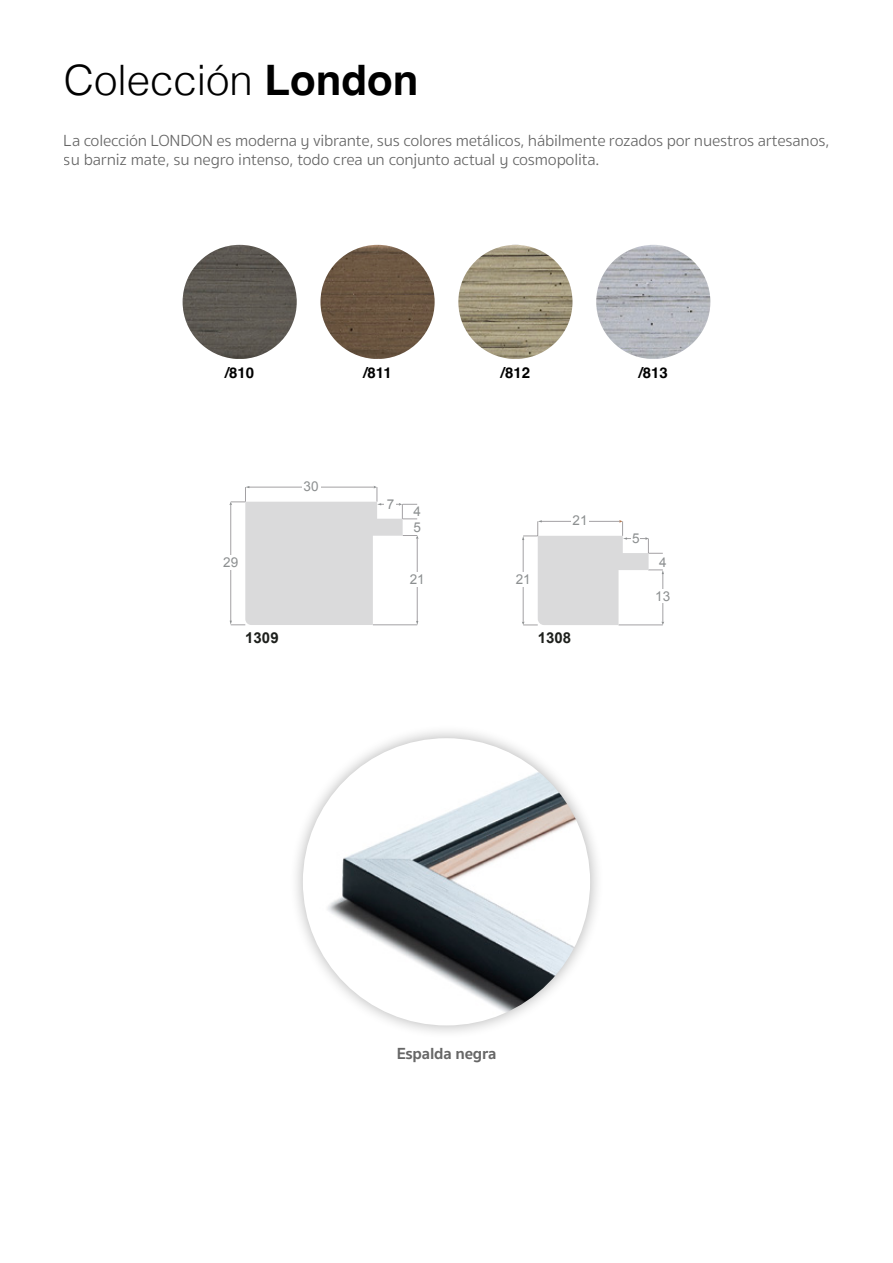
<style>
.page{position:relative;width:893px;height:1263px;background:#fff}
.page>*{position:absolute;margin:0;border:0;box-sizing:border-box;transform-origin:0 0}
.t1{font:300 42px "Helvetica";color:#000}
.t2{font:300 16.5px/19.8px "Sukhumvit Set";letter-spacing:-.01em;color:#000}
.t3{font:700 16.5px "Sukhumvit Set";letter-spacing:-.01em;color:#000}
.t4{font:700 15px "Helvetica";color:#000}
.t5{font:700 15px "Arial";color:#1d1f1c}
.t6{font:13.5px "Arial";color:#8c8f90}
.s1{font-weight:700}
</style>
<div class="page">
<img style="left:320px;top:245px;width:115px;height:114px;border-radius:56px">
<img style="left:183px;top:245px;width:114px;height:114px;border-radius:56px">
<img style="left:596px;top:245px;width:114px;height:114px;border-radius:56px">
<img style="left:458px;top:245px;width:114px;height:114px;border-radius:56px">
<svg style="left:229px;top:486px;width:190px;height:139px"></svg>
<svg style="left:522px;top:520px;width:142px;height:106px"></svg>
<div style="left:289px;top:724px;width:315px;height:315px;background:#000;opacity:.3"></div>
<img style="left:303px;top:738px;width:287px;height:287px;border-radius:144px">
<h1 class="t1" style="left:64px;top:45px;width:356px">Colección <span class="s1">London</span></h1>
<p class="t2" style="left:64px;top:131px;width:767px">La colección LONDON es moderna y vibrante, sus colores metálicos, hábilmente rozados por nuestros artesanos, su barniz mate, su negro intenso, todo crea un conjunto actual y cosmopolita.</p>
<p class="t4" style="left:225px;top:363px;width:31px">/810</p>
<p class="t4" style="left:363px;top:363px;width:30px">/811</p>
<p class="t4" style="left:501px;top:363px;width:31px">/812</p>
<p class="t4" style="left:639px;top:363px;width:31px">/813</p>
<p class="t6" style="left:304px;top:478px;width:17px">30</p>
<p class="t6" style="left:223px;top:553px;width:17px">29</p>
<p class="t5" style="left:245px;top:628px;width:35px">1309</p>
<p class="t6" style="left:387px;top:495px;width:9px">7</p>
<p class="t6" style="left:413px;top:502px;width:9px">4</p>
<p class="t6" style="left:413px;top:518px;width:9px">5</p>
<p class="t6" style="left:410px;top:570px;width:17px">21</p>
<p class="t6" style="left:573px;top:512px;width:17px">21</p>
<p class="t6" style="left:516px;top:570px;width:17px">21</p>
<p class="t5" style="left:538px;top:628px;width:35px">1308</p>
<p class="t6" style="left:632px;top:529px;width:9px">5</p>
<p class="t6" style="left:659px;top:553px;width:9px">4</p>
<p class="t6" style="left:655px;top:587px;width:17px">13</p>
<p class="t3" style="left:396px;top:1041px;width:102px">Espalda negra</p>
</div>
